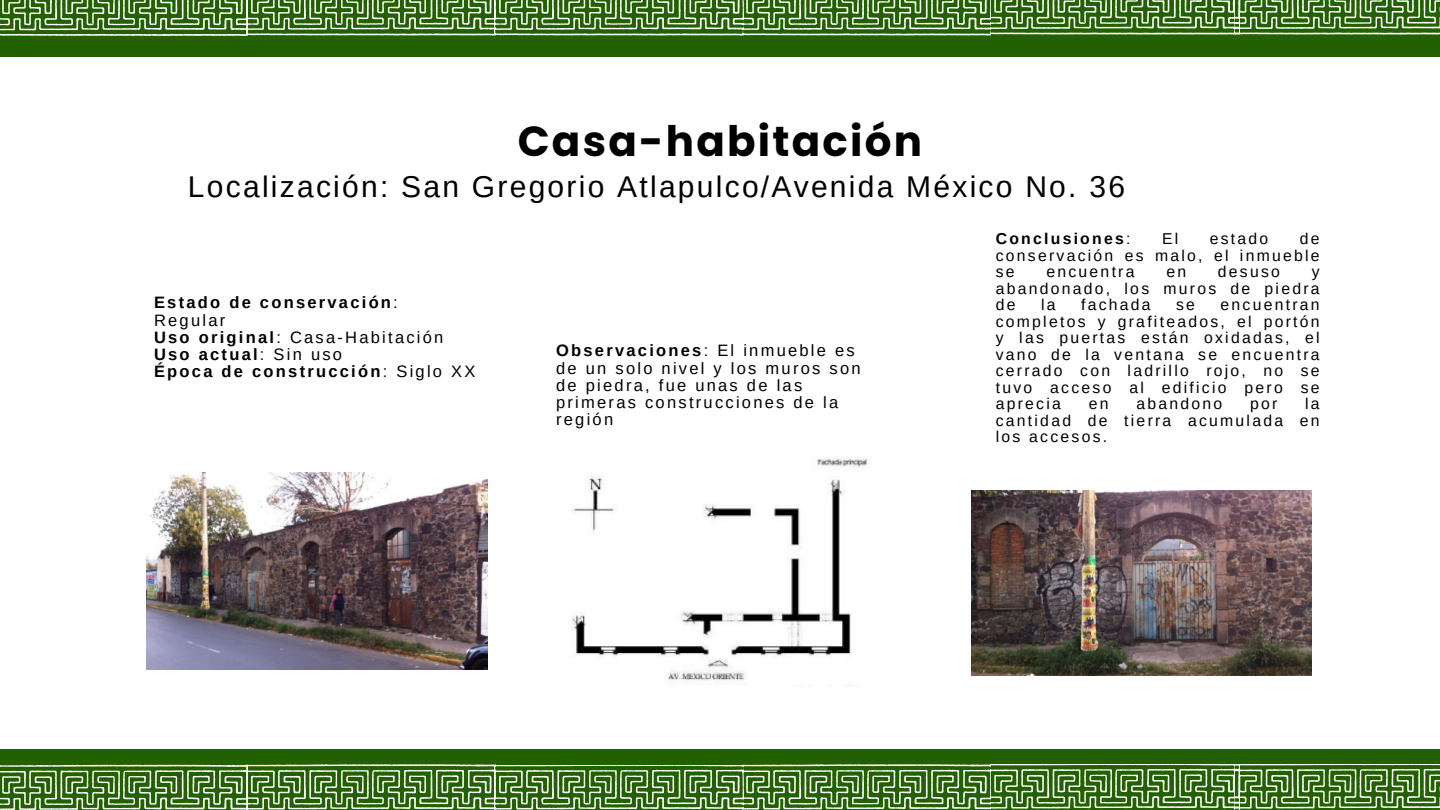
<style>
.page{position:relative;width:1440px;height:810px;background:#fff}
.page>*{position:absolute;margin:0;border:0;box-sizing:border-box;transform-origin:0 0}
.t1{font:700 42px "Poppins";letter-spacing:.055em;color:#000}
.t2{font:30px "Arimo";letter-spacing:.075em;color:#000}
.t3{font:16.5px/17.2px "Arimo";letter-spacing:.135em;color:#000}
.t4{font:700 16.5px/17.2px "Arimo";letter-spacing:.135em;color:#000}
.t5{font:15.8px/16.5px "Arimo";letter-spacing:.145em;color:#000;text-align:justify}
.t6{font:700 15.8px "Arimo";letter-spacing:.145em;color:#000}
.s1{font-weight:400}
.s2{font-weight:700}
</style>
<div class="page">
<img style="left:971px;top:491px;width:341px;height:184px">
<img style="left:147px;top:472px;width:340px;height:197px">
<img style="left:571px;top:458px;width:297px;height:229px">
<div style="left:0;top:749px;width:1440px;height:61px;background:#236002"></div>
<svg style="left:0;top:765px;width:1440px;height:45px"></svg>
<div style="left:0;top:0;width:1440px;height:57px;background:#236002"></div>
<svg style="left:0;top:0;width:1440px;height:36px"></svg>
<p class="t1" style="left:518px;top:112px;width:406px">Casa-habitación</p>
<p class="t2" style="left:188px;top:170px;width:939px">Localización: San Gregorio Atlapulco/Avenida México No. 36</p>
<p class="t4" style="left:154px;top:294px;width:245px">Estado de conservación<span class="s1">:<br>Regular</span></p>
<p class="t3" style="left:154px;top:329px;width:291px"><span class="s2">Uso original</span>: Casa-Habitación</p>
<p class="t4" style="left:154px;top:346px;width:190px">Uso actual<span class="s1">: Sin uso</span></p>
<h1 class="t4" style="left:154px;top:363px;width:323px">Época de construcción<span class="s1">: Siglo XX</span></h1>
<h2 class="t3" style="left:556px;top:342px;width:306px"><span class="s2">Observaciones</span>: El inmueble es de un solo nivel y los muros son de piedra, fue unas de las primeras construcciones de la región</h2>
<p class="t5" style="left:996px;top:231px;width:325px;text-indent:304px">de conservación es malo, el inmueble se</p>
<p class="t6" style="left:996px;top:230px;width:136px">Conclusiones<span class="s1">:</span></p>
<p class="t5" style="left:1162px;top:231px;width:18px">El</p>
<p class="t5" style="left:1210px;top:231px;width:60px">estado</p>
<p class="t5" style="left:1047px;top:264px;width:90px">encuentra</p>
<p class="t5" style="left:1166px;top:264px;width:21px">en</p>
<p class="t5" style="left:1218px;top:264px;width:64px">desuso</p>
<p class="t5" style="left:996px;top:264px;width:325px;text-indent:316px">y abandonado, los muros de piedra de</p>
<p class="t5" style="left:1041px;top:297px;width:16px">la</p>
<p class="t5" style="left:1081px;top:297px;width:71px">fachada</p>
<p class="t5" style="left:1176px;top:297px;width:20px">se</p>
<p class="t5" style="left:996px;top:297px;width:325px;text-indent:225px">encuentran completos y grafiteados, el portón y las puertas están oxidadas, el vano de la ventana se encuentra cerrado con ladrillo rojo, no se tuvo acceso al edificio pero se aprecia</p>
<p class="t5" style="left:996px;top:396px;width:325px;text-indent:309px">la cantidad de tierra acumulada en los accesos.</p>
<p class="t5" style="left:1089px;top:396px;width:21px">en</p>
<p class="t5" style="left:1136px;top:396px;width:87px">abandono</p>
<p class="t5" style="left:1250px;top:396px;width:29px">por</p>
</div>
